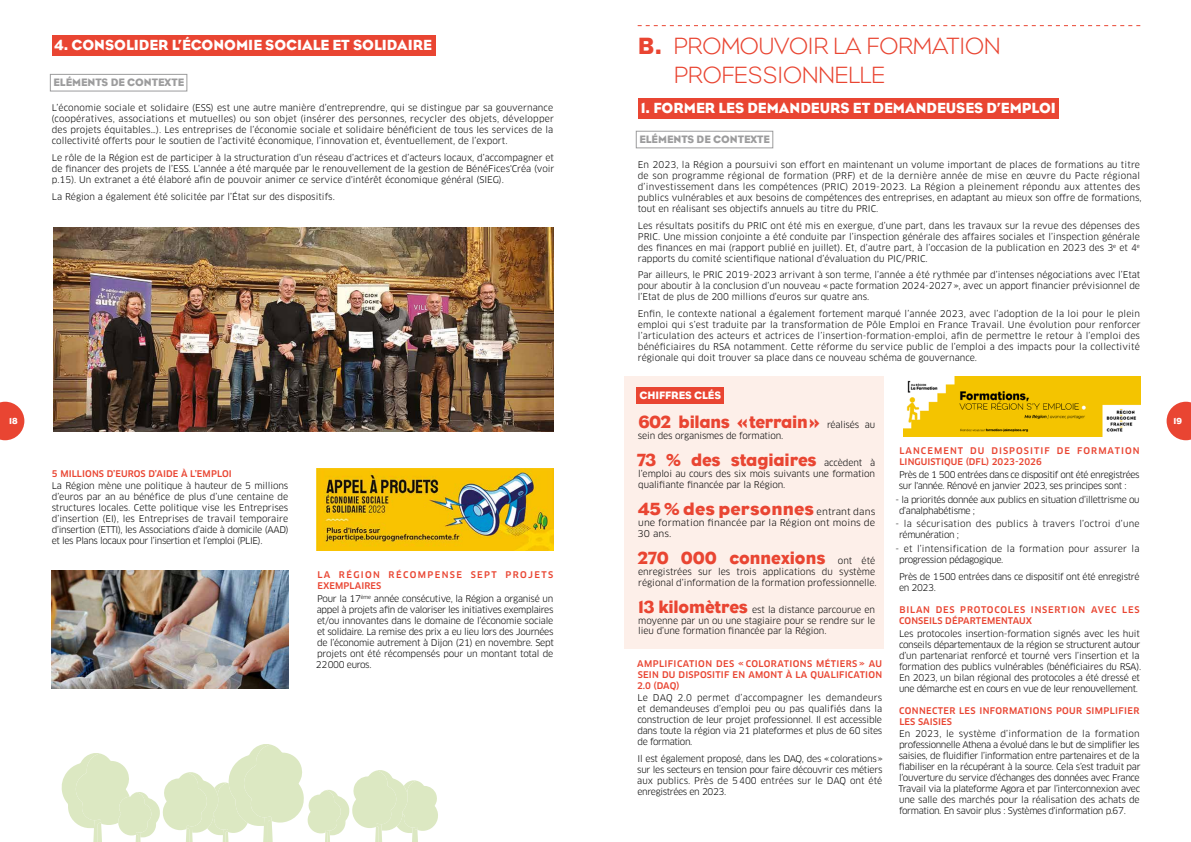
<style>
.page{position:relative;width:1191px;height:842px;background:#fff}
.page>*{position:absolute;margin:0;border:0;box-sizing:border-box;transform-origin:0 0}
.t1{font:300 24px/28.8px "Eagle";color:#e94532}
.t2{font:18px "Eagle";letter-spacing:-.01em;color:#e94532}
.t3{font:18px "Eagle";letter-spacing:.01em;color:#e94532;scale:1.05 1}
.t4{font:15px "Eagle";color:#fff}
.t5{font:11px "Eagle";color:#9c9c9d}
.t6{font:11px "Eagle";color:#fff}
.t7{font:9px/11px "Clan Pro";letter-spacing:-.01em;color:#000;text-align:justify}
.t8{font:9px/11px "Clan Pro";letter-spacing:.01em;color:#000}
.t9{font:500 9px/11px "Clan Pro";letter-spacing:.03em;color:#e94532}
.t10{font:9px/11px "Clan Pro";letter-spacing:-.05em;color:#000}
.t11{font:9px/11px "Clan Pro";letter-spacing:-.04em;color:#000}
.t12{font:9px/11px "Clan Pro";letter-spacing:.015em;color:#000}
.t13{font:9px/11px "Clan Pro";letter-spacing:.02em;color:#000}
.t14{font:500 9px/11px "Clan Pro";letter-spacing:.115em;color:#e94532}
.t15{font:9px/11px "Clan Pro";letter-spacing:-.035em;color:#000}
.t16{font:500 9px/11px "Clan Pro";letter-spacing:.07em;color:#e94532}
.t17{font:9px/10.8px "Clan Pro";letter-spacing:.01em;color:#000;scale:1.05 1}
.t18{font:500 9px/11px "Clan Pro";letter-spacing:.155em;color:#e94532}
.t19{font:500 9px "Clan Pro";letter-spacing:.01em;color:#e94532}
.t20{font:9px "Eagle";color:#fff}
.s1{font-weight:400}
.s2{font-family:"Clan Pro";font-size:9px;color:#000}
.s3{font-family:"Eagle";font-size:18px;color:#e94532}
</style>
<div class="page">
<div style="left:52px;top:35px;width:384px;height:21px;background:#e94532"></div>
<div style="left:50px;top:74px;width:137px;height:18px;border:1px solid #9c9c9d"></div>
<img style="left:317px;top:469px;width:236px;height:81px">
<img style="left:52px;top:571px;width:236px;height:118px">
<img style="left:53px;top:227px;width:500px;height:204px">
<svg style="left:61px;top:744px;width:377px;height:98px"></svg>
<img style="left:903px;top:377px;width:237px;height:59px">
<svg style="left:637px;top:25px;width:503px;height:1px"></svg>
<div style="left:637px;top:98px;width:421px;height:20px;background:#e94532"></div>
<div style="left:636px;top:131px;width:137px;height:17px;border:1px solid #9c9c9d"></div>
<div style="left:624px;top:375px;width:259px;height:273px;background:#fdefe9"></div>
<div style="left:636px;top:387px;width:88px;height:16px;background:#e94532"></div>
<svg style="left:0;top:402px;width:24px;height:38px"></svg>
<svg style="left:1166px;top:402px;width:25px;height:38px"></svg>
<h3 class="t4" style="left:55px;top:36px;width:379px">4. CONSOLIDER L’ÉCONOMIE SOCIALE ET SOLIDAIRE</h3>
<p class="t5" style="left:54px;top:75px;width:132px">ELÉMENTS DE CONTEXTE</p>
<p class="t7" style="left:52px;top:102px;width:504px">L’économie sociale et solidaire (ESS) est une autre manière d’entreprendre, qui se distingue par sa gouvernance (coopératives, associations et mutuelles) ou son objet (insérer des personnes, recycler des objets, développer des projets équitables…). Les entreprises de l’économie sociale et solidaire bénéficient de tous les services de la collectivité offerts pour le soutien de l’activité économique, l’innovation et, éventuellement, de l’export.</p>
<p class="t7" style="left:52px;top:152px;width:504px">Le rôle de la Région est de participer à la structuration d’un réseau d’actrices et d’acteurs locaux, d’accompagner et de financer des projets de l’ESS. L’année a été marquée par le renouvellement de la gestion de BénéFices'Créa (voir p.15). Un extranet a été élaboré afin de pouvoir animer ce service d'intérêt économique général (SIEG).</p>
<p class="t7" style="left:52px;top:191px;width:284px">La Région a également été solicitée par l’État sur des dispositifs.</p>
<h1 class="t1" style="left:674px;top:31px;width:328px;text-indent:-36px"><span class="s1">B.</span> PROMOUVOIR LA FORMATION<br>PROFESSIONNELLE</h1>
<h3 class="t4" style="left:640px;top:98px;width:417px">1. FORMER LES DEMANDEURS ET DEMANDEUSES D’EMPLOI</h3>
<p class="t5" style="left:639px;top:132px;width:132px">ELÉMENTS DE CONTEXTE</p>
<p class="t8" style="left:638px;top:159px;width:505px">En 2023, la Région a poursuivi son effort en maintenant un volume important de places de formations au titre de son programme régional de formation (PRF) et de la dernière année de mise en œuvre du Pacte régional d’investissement dans les compétences (PRIC) 2019-2023. La Région a pleinement répondu aux attentes des publics vulnérables et aux besoins de compétences des entreprises, en adaptant au mieux son offre de formations, tout en réalisant ses objectifs annuels au titre du PRIC.</p>
<p class="t7" style="left:638px;top:220px;width:503px">Les résultats positifs du PRIC ont été mis en exergue, d’une part, dans les travaux sur la revue des dépenses des PRIC. Une mission conjointe a été conduite par l’inspection générale des affaires sociales et l’inspection générale des finances en mai (rapport publié en juillet). Et, d’autre part, à l’occasion de la publication en 2023 des 3<sup>e</sup> et 4<sup>e </sup>rapports du comité scientifique national d’évaluation du PIC/PRIC.</p>
<p class="t7" style="left:638px;top:270px;width:504px">Par ailleurs, le PRIC 2019-2023 arrivant à son terme, l’année a été rythmée par d’intenses négociations avec l’Etat pour aboutir à la conclusion d’un nouveau «pacte formation 2024-2027», avec un apport financier prévisionnel de l’Etat de plus de 200 millions d’euros sur quatre ans.</p>
<p class="t7" style="left:638px;top:308px;width:504px">Enfin, le contexte national a également fortement marqué l’année 2023, avec l’adoption de la loi pour le plein emploi qui s’est traduite par la transformation de Pôle Emploi en France Travail. Une évolution pour renforcer l’articulation des acteurs et actrices de l’insertion-formation-emploi, afin de permettre le retour à l’emploi des bénéficiaires du RSA notamment. Cette réforme du service public de l’emploi a des impacts pour la collectivité régionale qui doit trouver sa place dans ce nouveau schéma de gouvernance.</p>
<p class="t6" style="left:639px;top:388px;width:83px">CHIFFRES CLÉS</p>
<h2 class="t2" style="left:638px;top:411px;width:238px">602 bilans «terrain» <span class="s2">réalisés au</span></h2>
<p class="t7" style="left:638px;top:430px;width:147px">sein des organismes de formation.</p>
<h2 class="t2" style="left:637px;top:449px;width:239px">73 % des stagiaires <span class="s2">accèdent à</span></h2>
<p class="t7" style="left:638px;top:468px;width:238px">l’emploi au cours des six mois suivants une formation qualifiante financée par la Région.</p>
<h2 class="t3" style="left:638px;top:498px;width:227px">45 % des personnes <span class="s2">entrant dans</span></h2>
<p class="t17" style="left:637px;top:517px;width:228px">une formation financée par la Région ont moins de<br>30 ans.</p>
<h2 class="t2" style="left:638px;top:547px;width:239px">270 000 connexions <span class="s2">ont été</span></h2>
<p class="t7" style="left:638px;top:566px;width:240px">enregistrées sur les trois applications du système régional d’information de la formation professionnelle.</p>
<p class="t7" style="left:638px;top:604px;width:239px"><span class="s3">13 kilomètres</span> est la distance parcourue en moyenne par un ou une stagiaire pour se rendre sur le lieu d’une formation financée par la Région.</p>
<p class="t20" style="left:9px;top:415px;width:10px">18</p>
<p class="t20" style="left:1173px;top:415px;width:10px">19</p>
<p class="t14" style="left:899px;top:446px;width:242px">LANCEMENT DU DISPOSITIF DE FORMATION<br>LINGUISTIQUE (DFL) 2023-2026</p>
<p class="t10" style="left:899px;top:469px;width:242px">Près de 1 500 entrées dans ce dispositif ont été enregistrées sur l'année. Rénové en janvier 2023, ses principes sont :</p>
<p class="t11" style="left:899px;top:494px;width:242px;text-indent:-3px">- la priorités donnée aux publics en situation d’illettrisme ou d’analphabétisme ;</p>
<p class="t13" style="left:899px;top:519px;width:242px;text-indent:-3px">- la sécurisation des publics à travers l’octroi d’une rémunération ;</p>
<p class="t12" style="left:899px;top:543px;width:242px;text-indent:-3px">- et l’intensification de la formation pour assurer la progression pédagogique.</p>
<p class="t15" style="left:899px;top:571px;width:242px">Près de 1500 entrées dans ce dispositif ont été enregistré en 2023.</p>
<p class="t16" style="left:899px;top:604px;width:242px">BILAN DES PROTOCOLES INSERTION AVEC LES<br>CONSEILS DÉPARTEMENTAUX</p>
<p class="t7" style="left:899px;top:628px;width:244px;text-align:left">Les protocoles insertion-formation signés avec les huit conseils départementaux de la région se structurent autour d’un partenariat renforcé et tourné vers l’insertion et la formation des publics vulnérables (bénéficiaires du RSA).<br>En 2023, un bilan régional des protocoles a été dressé et une démarche est en cours en vue de leur renouvellement.</p>
<p class="t9" style="left:899px;top:705px;width:242px">CONNECTER LES INFORMATIONS POUR SIMPLIFIER<br>LES SAISIES</p>
<p class="t7" style="left:898px;top:729px;width:244px">En 2023, le système d’information de la formation professionnelle Athena a évolué dans le but de simplifier les saisies, de fluidifier l’information entre partenaires et de la fiabiliser en la récupérant à la source. Cela s’est traduit par l’ouverture du service d’échanges des données avec France Travail via la plateforme Agora et par l’interconnexion avec une salle des marchés pour la réalisation des achats de formation. En savoir plus : Systèmes d'information p.67.</p>
<p class="t19" style="left:52px;top:468px;width:181px">5 MILLIONS D’EUROS D’AIDE À L’EMPLOI</p>
<p class="t7" style="left:52px;top:480px;width:238px">La Région mène une politique à hauteur de 5 millions d’euros par an au bénéfice de plus d’une centaine de structures locales. Cette politique vise les Entreprises d’insertion (EI), les Entreprises de travail temporaire d’insertion (ETTI), les Associations d’aide à domicile (AAD) et les Plans locaux pour l’insertion et l’emploi (PLIE).</p>
<p class="t18" style="left:317px;top:569px;width:237px">LA RÉGION RÉCOMPENSE SEPT PROJETS<br>EXEMPLAIRES</p>
<p class="t7" style="left:316px;top:593px;width:239px">Pour la 17<sup>ème</sup> année consécutive, la Région a organisé un appel à projets afin de valoriser les initiatives exemplaires et/ou innovantes dans le domaine de l’économie sociale et solidaire. La remise des prix a eu lieu lors des Journées de l’économie autrement à Dijon (21) en novembre. Sept projets ont été récompensés pour un montant total de 22000 euros.</p>
<p class="t9" style="left:637px;top:658px;width:246px;text-align:justify">AMPLIFICATION DES « COLORATIONS MÉTIERS » AU SEIN DU DISPOSITIF EN AMONT À LA QUALIFICATION 2.0 (DAQ)</p>
<p class="t7" style="left:637px;top:693px;width:246px">Le DAQ 2.0 permet d’accompagner les demandeurs et demandeuses d’emploi peu ou pas qualifiés dans la construction de leur projet professionnel. Il est accessible dans toute la région via 21 plateformes et plus de 60 sites de formation.</p>
<p class="t7" style="left:637px;top:753px;width:247px">Il est également proposé, dans les DAQ, des «colorations» sur les secteurs en tension pour faire découvrir ces métiers aux publics. Près de 5400 entrées sur le DAQ ont été enregistrées en 2023.</p>
</div>
